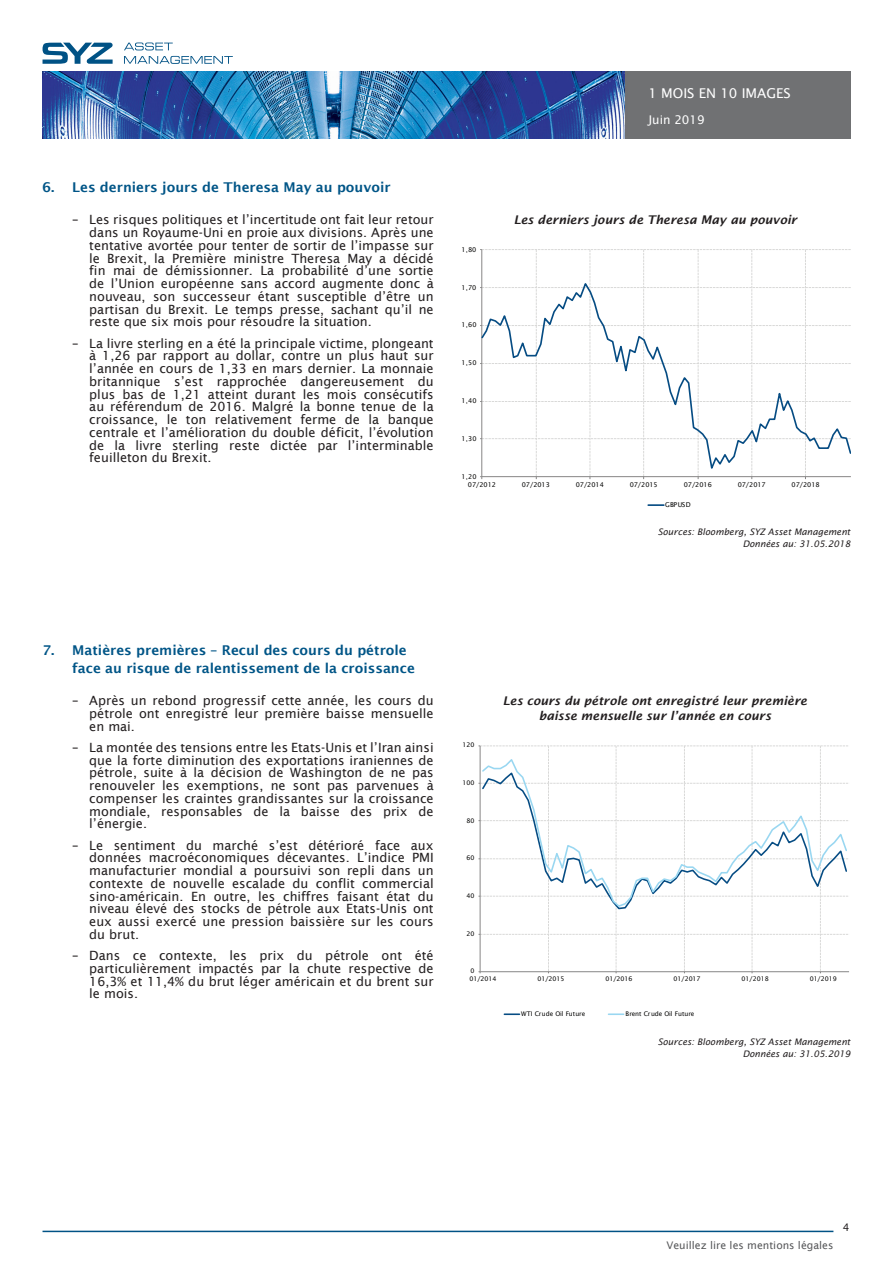
<style>
.page{position:relative;width:893px;height:1263px;background:#fff}
.page>*{position:absolute;margin:0;border:0;box-sizing:border-box;transform-origin:0 0}
.t1{font:600 13.5px/18px "Lucida Sans";color:#005587}
.t2{font:13.5px "Lucida Sans";color:#fff}
.t3{font:12.75px/12.8px "Lucida Sans";color:#231f20;text-align:justify}
.Graph_TITLES{font:italic 600 12px/15px "Lucida Sans";color:#231f20;text-align:center}
.t4{font:12px "Lucida Sans";color:#fff}
.t5{font:10.5px "Lucida Sans";color:#57585a}
.t6{font:10.5px "Lucida Sans";color:#231f20}
.Source_data{font:italic 9px "Lucida Sans";color:#231f20}
.t7{font:6.6px "Lucida Sans";letter-spacing:-.005em;color:#050504}
.t8{font:6.3px "Lucida Sans";letter-spacing:-.005em;color:#050504}
</style>
<div class="page">
<svg style="left:124px;top:43px;width:49px;height:7px"></svg>
<svg style="left:124px;top:56px;width:109px;height:8px"></svg>
<svg style="left:43px;top:43px;width:70px;height:21px"></svg>
<img style="left:43px;top:72px;width:807px;height:67px">
<hr style="left:43px;top:1231px;width:790px;height:1px;background:#005285">
<svg style="left:480px;top:249px;width:370px;height:230px"></svg>
<svg style="left:481px;top:280px;width:369px;height:194px"></svg>
<svg style="left:648px;top:504px;width:16px;height:2px"></svg>
<svg style="left:478px;top:745px;width:371px;height:228px"></svg>
<svg style="left:481px;top:757px;width:367px;height:151px"></svg>
<svg style="left:504px;top:1013px;width:15px;height:2px"></svg>
<svg style="left:608px;top:1013px;width:16px;height:2px"></svg>
<p class="t1" style="left:43px;top:178px;width:350px">6. Les derniers jours de Theresa May au pouvoir</p>
<p class="t3" style="left:89px;top:213px;width:346px;text-indent:-17px">– Les risques politiques et l’incertitude ont fait leur retour dans un Royaume-Uni en proie aux divisions. Après une tentative avortée pour tenter de sortir de l’impasse sur le Brexit, la Première ministre Theresa May a décidé fin mai de démissionner. La probabilité d’une sortie de l’Union européenne sans accord augmente donc à nouveau, son successeur étant susceptible d’être un partisan du Brexit. Le temps presse, sachant qu’il ne reste que six mois pour résoudre la situation.</p>
<p class="t3" style="left:89px;top:337px;width:346px;text-indent:-17px">– La livre sterling en a été la principale victime, plongeant à 1,26 par rapport au dollar, contre un plus haut sur l’année en cours de 1,33 en mars dernier. La monnaie britannique s’est rapprochée dangereusement du plus bas de 1,21 atteint durant les mois consécutifs au référendum de 2016. Malgré la bonne tenue de la croissance, le ton relativement ferme de la banque centrale et l’amélioration du double déficit, l’évolution de la livre sterling reste dictée par l’interminable feuilleton du Brexit.</p>
<p class="t2" style="left:648px;top:85px;width:144px">1 MOIS EN 10 IMAGES</p>
<p class="t4" style="left:648px;top:113px;width:58px">Juin 2019</p>
<p class="t7" style="left:462px;top:245px;width:16px">1,80</p>
<p class="t7" style="left:462px;top:283px;width:16px">1,70</p>
<p class="t7" style="left:462px;top:321px;width:16px">1,60</p>
<p class="t7" style="left:462px;top:359px;width:16px">1,50</p>
<p class="t7" style="left:462px;top:397px;width:16px">1,40</p>
<p class="t7" style="left:462px;top:435px;width:16px">1,30</p>
<p class="t7" style="left:462px;top:473px;width:16px">1,20</p>
<p class="Graph_TITLES" style="left:514px;top:212px;width:285px">Les derniers jours de Theresa May au pouvoir</p>
<p class="t7" style="left:468px;top:481px;width:30px">07/2012</p>
<p class="t7" style="left:522px;top:481px;width:30px">07/2013</p>
<p class="t7" style="left:576px;top:481px;width:30px">07/2014</p>
<p class="t7" style="left:630px;top:481px;width:30px">07/2015</p>
<p class="t7" style="left:684px;top:481px;width:30px">07/2016</p>
<p class="t7" style="left:738px;top:481px;width:30px">07/2017</p>
<p class="t7" style="left:792px;top:481px;width:30px">07/2018</p>
<p class="t7" style="left:665px;top:501px;width:27px">GBPUSD</p>
<p class="Source_data" style="left:658px;top:526px;width:194px">Sources: Bloomberg, SYZ Asset Management</p>
<p class="Source_data" style="left:743px;top:538px;width:109px">Données au: 31.05.2018</p>
<p class="t1" style="left:72px;top:641px;width:344px;text-indent:-30px">7. Matières premières – Recul des cours du pétrole face au risque de ralentissement de la croissance</p>
<p class="t3" style="left:89px;top:694px;width:346px;text-indent:-17px">– Après un rebond progressif cette année, les cours du pétrole ont enregistré leur première baisse mensuelle en mai.</p>
<p class="t3" style="left:89px;top:741px;width:346px;text-indent:-17px">– La montée des tensions entre les Etats-Unis et l’Iran ainsi que la forte diminution des exportations iraniennes de pétrole, suite à la décision de Washington de ne pas renouveler les exemptions, ne sont pas parvenues à compenser les craintes grandissantes sur la croissance mondiale, responsables de la baisse des prix de l’énergie.</p>
<p class="t3" style="left:89px;top:839px;width:346px;text-indent:-17px">– Le sentiment du marché s’est détérioré face aux données macroéconomiques décevantes. L’indice PMI manufacturier mondial a poursuivi son repli dans un contexte de nouvelle escalade du conflit commercial sino-américain. En outre, les chiffres faisant état du niveau élevé des stocks de pétrole aux Etats-Unis ont eux aussi exercé une pression baissière sur les cours du brut.</p>
<p class="t3" style="left:89px;top:949px;width:346px;text-indent:-17px">– Dans ce contexte, les prix du pétrole ont été particulièrement impactés par la chute respective de 16,3% et 11,4% du brut léger américain et du brent sur le mois.</p>
<p class="t8" style="left:463px;top:741px;width:13px">120</p>
<p class="t8" style="left:463px;top:779px;width:13px">100</p>
<p class="t8" style="left:467px;top:817px;width:9px">80</p>
<p class="t8" style="left:467px;top:854px;width:9px">60</p>
<p class="t8" style="left:467px;top:892px;width:9px">40</p>
<p class="t8" style="left:467px;top:930px;width:9px">20</p>
<p class="t8" style="left:471px;top:967px;width:6px">0</p>
<p class="Graph_TITLES" style="left:503px;top:693px;width:306px">Les cours du pétrole ont enregistré leur première baisse mensuelle sur l’année en cours</p>
<p class="t8" style="left:469px;top:975px;width:29px">01/2014</p>
<p class="t8" style="left:537px;top:975px;width:29px">01/2015</p>
<p class="t8" style="left:605px;top:975px;width:29px">01/2016</p>
<p class="t8" style="left:674px;top:975px;width:29px">01/2017</p>
<p class="t8" style="left:742px;top:975px;width:29px">01/2018</p>
<p class="t8" style="left:810px;top:975px;width:29px">01/2019</p>
<p class="t8" style="left:521px;top:1010px;width:65px">WTI Crude Oil Future</p>
<p class="t8" style="left:626px;top:1010px;width:70px">Brent Crude Oil Future</p>
<p class="Source_data" style="left:658px;top:1036px;width:194px">Sources: Bloomberg, SYZ Asset Management</p>
<p class="Source_data" style="left:743px;top:1048px;width:109px">Données au: 31.05.2019</p>
<p class="t5" style="left:667px;top:1239px;width:168px">Veuillez lire les mentions légales</p>
<p class="t6" style="left:843px;top:1221px;width:8px">4</p>
</div>
